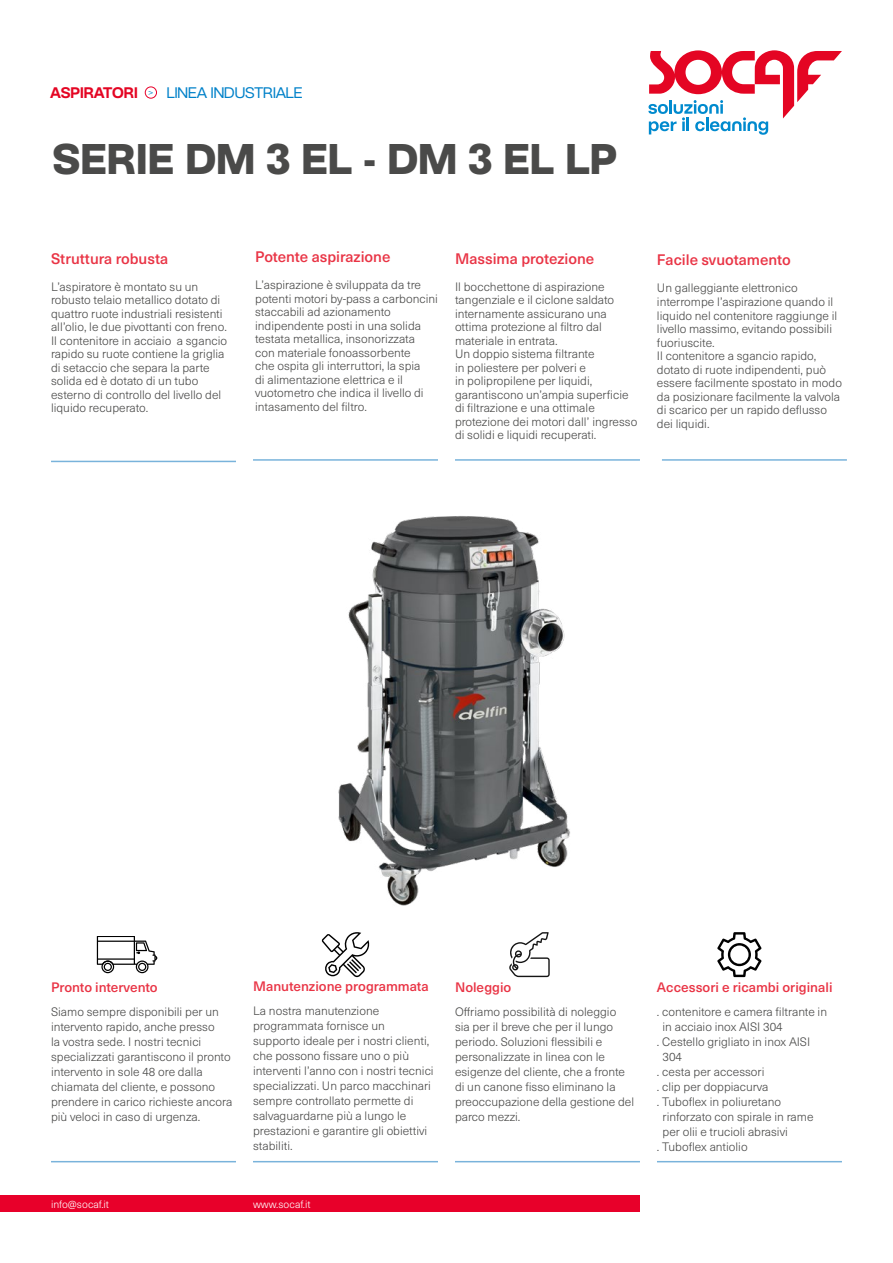
<style>
.page{position:relative;width:893px;height:1263px;background:#fff}
.page>*{position:absolute;margin:0;border:0;box-sizing:border-box;transform-origin:0 0}
.t1{font:700 42px "BC Novatica CYR";color:#4a4a49}
.t2{font:500 15px "Neue Haas Unica W1 G";color:#e93445}
.t3{font:15px "BC Novatica CYR";color:#0081c9}
.t4{font:500 13.5px "Neue Haas Unica W1 G";color:#e93445}
.t5{font:300 12px/13.5px "Neue Haas Unica W1 G";color:#4a4a49}
.t6{font:300 10.5px "Neue Haas Unica W1 G";color:#fff}
.s1{font-weight:600;color:#e40523}
.s2{font-weight:300;font-size:9px}
</style>
<div class="page">
<svg style="left:648px;top:50px;width:194px;height:85px"></svg>
<div style="left:0;top:1195px;width:640px;height:17px;background:#e8002a"></div>
<img style="left:338px;top:516px;width:232px;height:390px">
<hr style="left:51px;top:1161px;width:185px;height:1px;background:#79b3db">
<hr style="left:253px;top:1161px;width:185px;height:1px;background:#79b3db">
<hr style="left:455px;top:1161px;width:185px;height:1px;background:#79b3db">
<hr style="left:657px;top:1161px;width:185px;height:1px;background:#79b3db">
<hr style="left:51px;top:461px;width:185px;height:1px;background:#79b3db">
<hr style="left:253px;top:459px;width:185px;height:2px;background:#79b3db">
<hr style="left:455px;top:459px;width:185px;height:2px;background:#79b3db">
<hr style="left:662px;top:459px;width:185px;height:2px;background:#79b3db">
<div style="left:145px;top:87px;width:12px;height:11px;border:1px solid #e8002a;border-radius:50%"></div>
<svg style="left:97px;top:936px;width:60px;height:37px"></svg>
<svg style="left:322px;top:932px;width:47px;height:45px"></svg>
<svg style="left:509px;top:932px;width:41px;height:45px"></svg>
<svg style="left:717px;top:932px;width:44px;height:45px"></svg>
<p class="t3" style="left:50px;top:83px;width:254px"><span class="s1">ASPIRATORI</span> <span class="s2">&gt;</span> LINEA INDUSTRIALE</p>
<h1 class="t1" style="left:52px;top:132px;width:566px">SERIE DM 3 EL - DM 3 EL LP</h1>
<p class="t2" style="left:51px;top:247px;width:119px">Struttura robusta</p>
<p class="t5" style="left:51px;top:279px;width:178px">L’aspiratore è montato su un robusto telaio metallico dotato di quattro ruote industriali resistenti all’olio, le due pivottanti con freno.<br>Il contenitore in acciaio a sgancio rapido su ruote contiene la griglia di setaccio che separa la parte solida ed è dotato di un tubo esterno di controllo del livello del liquido recuperato.</p>
<p class="t2" style="left:255px;top:246px;width:137px">Potente aspirazione</p>
<p class="t5" style="left:255px;top:278px;width:184px">L’aspirazione è sviluppata da tre potenti motori by-pass a carboncini staccabili ad azionamento indipendente posti in una solida testata metallica, insonorizzata<br>con materiale fonoassorbente<br>che ospita gli interruttori, la spia<br>di alimentazione elettrica e il vuotometro che indica il livello di intasamento del filtro.</p>
<p class="t2" style="left:455px;top:247px;width:141px">Massima protezione</p>
<p class="t5" style="left:455px;top:279px;width:184px">Il bocchettone di aspirazione tangenziale e il ciclone saldato internamente assicurano una ottima protezione al filtro dal materiale in entrata.<br>Un doppio sistema filtrante<br>in poliestere per polveri e<br>in polipropilene per liquidi, garantiscono un’ampia superficie di filtrazione e una ottimale protezione dei motori dall’ ingresso di solidi e liquidi recuperati.</p>
<p class="t2" style="left:657px;top:249px;width:135px">Facile svuotamento</p>
<p class="t5" style="left:657px;top:281px;width:186px">Un galleggiante elettronico interrompe l’aspirazione quando il liquido nel contenitore raggiunge il livello massimo, evitando possibili fuoriuscite.<br>Il contenitore a sgancio rapido, dotato di ruote indipendenti, può essere facilmente spostato in modo da posizionare facilmente la valvola di scarico per un rapido deflusso dei liquidi.</p>
<p class="t4" style="left:51px;top:977px;width:108px">Pronto intervento</p>
<p class="t5" style="left:51px;top:1003px;width:183px;line-height:15px">Siamo sempre disponibili per un intervento rapido, anche presso<br>la vostra sede. I nostri tecnici specializzati garantiscono il pronto intervento in sole 48 ore dalla chiamata del cliente, e possono prendere in carico richieste ancora più veloci in caso di urgenza.</p>
<p class="t4" style="left:253px;top:976px;width:177px">Manutenzione programmata</p>
<p class="t5" style="left:253px;top:1003px;width:182px;line-height:15px">La nostra manutenzione programmata fornisce un supporto ideale per i nostri clienti, che possono fissare uno o più interventi l’anno con i nostri tecnici specializzati. Un parco macchinari sempre controllato permette di salvaguardarne più a lungo le prestazioni e garantire gli obiettivi stabiliti.</p>
<p class="t6" style="left:51px;top:1197px;width:60px">info@socaf.it</p>
<p class="t6" style="left:253px;top:1197px;width:59px">www.socaf.it</p>
<p class="t4" style="left:455px;top:977px;width:58px">Noleggio</p>
<p class="t5" style="left:455px;top:1003px;width:181px;line-height:15px">Offriamo possibilità di noleggio<br>sia per il breve che per il lungo periodo. Soluzioni flessibili e personalizzate in linea con le esigenze del cliente, che a fronte di un canone fisso eliminano la preoccupazione della gestione del parco mezzi.</p>
<p class="t4" style="left:657px;top:977px;width:177px">Accessori e ricambi originali</p>
<p class="t5" style="left:657px;top:1004px;width:172px">. contenitore e camera filtrante in</p>
<p class="t5" style="left:662px;top:1019px;width:122px">in acciaio inox AISI 304</p>
<p class="t5" style="left:657px;top:1034px;width:155px">. Cestello grigliato in inox AISI</p>
<p class="t5" style="left:662px;top:1049px;width:21px">304</p>
<p class="t5" style="left:657px;top:1064px;width:109px">. cesta per accessori</p>
<p class="t5" style="left:657px;top:1079px;width:113px">. clip per doppiacurva</p>
<p class="t5" style="left:657px;top:1094px;width:126px">. Tuboflex in poliuretano</p>
<p class="t5" style="left:662px;top:1109px;width:152px">rinforzato con spirale in rame</p>
<p class="t5" style="left:662px;top:1124px;width:127px">per olii e trucioli abrasivi</p>
<p class="t5" style="left:657px;top:1139px;width:92px">. Tuboflex antiolio</p>
</div>
